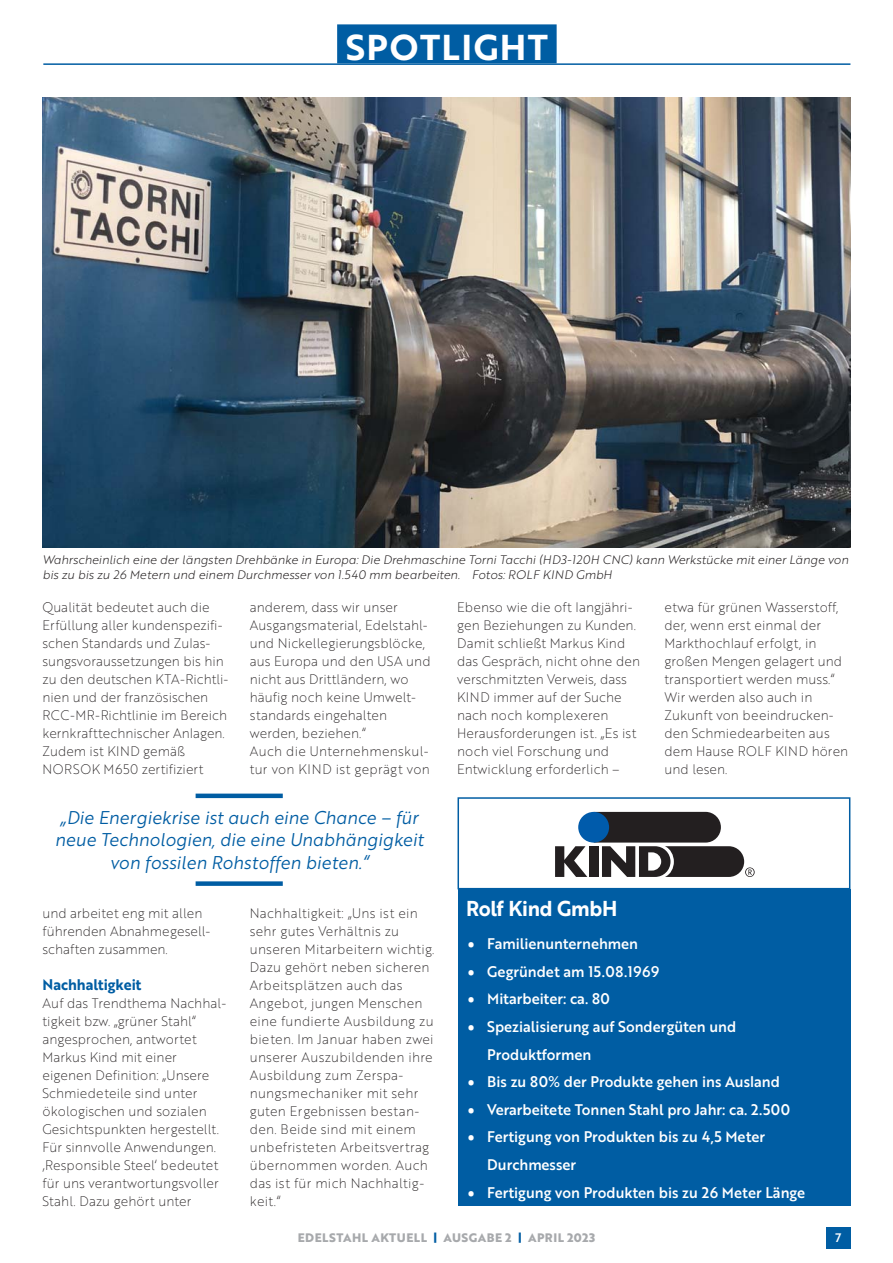
<style>
.page{position:relative;width:893px;height:1263px;background:#fff}
.page>*{position:absolute;margin:0;border:0;box-sizing:border-box;transform-origin:0 0}
.t1{font:34.95px "Brother 1816 Bold";letter-spacing:.04em;color:#fff}
.t2{font:21px "Brother 1816 Bold";letter-spacing:-.015em;color:#fff;scale:.96 1}
.t3{font:18px/22.5px "Brother 1816 Book Italic";color:#005da3;text-align:center;scale:.96 1}
.t4{font:15px/27.6px "Brother 1816 Medium";color:#fff;scale:.96 1}
.t5{font:15px "Brother 1816 Bold";color:#005da3;scale:.96 1}
.t6{font:13.5px/18px "Brother 1816 Thin";letter-spacing:.005em;color:#231f20;scale:.96 1}
.t7{font:12px/14.4px "Brother 1816 Light Italic";letter-spacing:-.005em;color:#231f20}
.t8{font:700 12px "Brother 1816 Extra";letter-spacing:.04em;color:#a7a9ac}
.t9{font:12px "Brother 1816 Medium";color:#fff}
.s1{color:#005da3}
</style>
<div class="page">
<div style="left:826px;top:1227px;width:24px;height:22px;background:#005da3"></div>
<div style="left:337px;top:24px;width:220px;height:39px;background:#005da3"></div>
<hr style="left:43px;top:63px;width:807px;height:2px;background:#005da3">
<div style="left:196px;top:793px;width:87px;height:5px;background:#005da3"></div>
<div style="left:196px;top:881px;width:87px;height:5px;background:#005da3"></div>
<img style="left:43px;top:98px;width:807px;height:449px">
<div style="left:457px;top:889px;width:393px;height:317px;background:#005da3"></div>
<svg style="left:555px;top:846px;width:32px;height:31px"></svg>
<div style="left:589px;top:846px;width:9px;height:31px;background:#231f20"></div>
<svg style="left:594px;top:812px;width:161px;height:65px"></svg>
<div style="left:578px;top:812px;width:31px;height:30px;background:#005bab;border-radius:50%"></div>
<div style="left:457px;top:797px;width:393px;height:92px;border:2px solid #005da3"></div>
<h1 class="t1" style="left:346px;top:35px;width:204px">SPOTLIGHT</h1>
<p class="t7" style="left:43px;top:554px;width:807px">Wahrscheinlich eine der längsten Drehbänke in Europa: Die Drehmaschine Torni Tacchi (HD3-120H CNC) kann Werkstücke mit einer Länge von bis zu bis zu 26 Metern und einem Durchmesser von 1.540 mm bearbeiten. Fotos: ROLF KIND GmbH</p>
<p class="t6" style="left:43px;top:600px;width:195px">Qualität bedeutet auch die<br>Erfüllung aller kundenspezifi&shy;schen Standards und Zulas&shy;sungsvoraussetzungen bis hin zu den deutschen KTA-Richtli&shy;nien und der französischen<br>RCC-MR-Richtlinie im Bereich kernkrafttechnischer Anlagen.<br>Zudem ist KIND gemäß<br>NORSOK M650 zertifiziert</p>
<p class="t6" style="left:250px;top:600px;width:190px">anderem, dass wir unser<br>Ausgangsmaterial, Edelstahl&shy;und Nickellegierungsblöcke, aus Europa und den USA und nicht aus Drittländern, wo häufig noch keine Umwelt&shy;standards eingehalten werden, beziehen.“<br>Auch die Unternehmenskul&shy;tur von KIND ist geprägt von</p>
<h3 class="t3" style="left:55px;top:808px;width:385px">„Die Energiekrise ist auch eine Chance – für neue Technologien, die eine Unabhängigkeit von fossilen Rohstoffen bieten.“</h3>
<p class="t6" style="left:43px;top:906px;width:176px">und arbeitet eng mit allen führenden Abnahmegesell&shy;schaften zusammen.</p>
<p class="t5" style="left:43px;top:979px;width:104px">Nachhaltigkeit</p>
<p class="t6" style="left:43px;top:996px;width:193px">Auf das Trendthema Nachhal&shy;tigkeit bzw. „grüner Stahl“ angesprochen, antwortet<br>Markus Kind mit einer eigenen Definition: „Unsere<br>Schmiedeteile sind unter ökologischen und sozialen<br>Gesichtspunkten hergestellt.<br>Für sinnvolle Anwendungen. ‚Responsible Steel‘ bedeutet für uns verantwortungsvoller<br>Stahl. Dazu gehört unter</p>
<p class="t6" style="left:250px;top:906px;width:194px">Nachhaltigkeit: „Uns ist ein sehr gutes Verhältnis zu unseren Mitarbeitern wichtig.<br>Dazu gehört neben sicheren<br>Arbeitsplätzen auch das<br>Angebot, jungen Menschen eine fundierte Ausbildung zu bieten. Im Januar haben zwei unserer Auszubildenden ihre<br>Ausbildung zum Zerspa&shy;nungsmechaniker mit sehr guten Ergebnissen bestan&shy;den. Beide sind mit einem unbefristeten Arbeitsvertrag übernommen worden. Auch das ist für mich Nachhaltig&shy;keit.“</p>
<p class="t6" style="left:457px;top:600px;width:192px">Ebenso wie die oft langjähri&shy;gen Beziehungen zu Kunden.<br>Damit schließt Markus Kind das Gespräch, nicht ohne den verschmitzten Verweis, dass<br>KIND immer auf der Suche nach noch komplexeren<br>Herausforderungen ist. „Es ist noch viel Forschung und<br>Entwicklung erforderlich –</p>
<p class="t6" style="left:664px;top:600px;width:193px">etwa für grünen Wasserstoff, der, wenn erst einmal der<br>Markthochlauf erfolgt, in großen Mengen gelagert und transportiert werden muss.“<br>Wir werden also auch in<br>Zukunft von beeindrucken&shy;den Schmiedearbeiten aus dem Hause ROLF KIND hören und lesen.</p>
<h2 class="t2" style="left:466px;top:900px;width:159px">Rolf Kind GmbH</h2>
<p class="t4" style="left:466px;top:932px;width:181px">• Familienunternehmen</p>
<p class="t4" style="left:466px;top:959px;width:203px">• Gegründet am 15.08.1969</p>
<p class="t4" style="left:466px;top:987px;width:151px">• Mitarbeiter: ca. 80</p>
<p class="t4" style="left:487px;top:1014px;width:261px;text-indent:-21px">• Spezialisierung auf Sondergüten und<br>Produktformen</p>
<p class="t4" style="left:466px;top:1070px;width:328px">• Bis zu 80% der Produkte gehen ins Ausland</p>
<p class="t4" style="left:466px;top:1097px;width:339px">• Verarbeitete Tonnen Stahl pro Jahr: ca. 2.500</p>
<p class="t4" style="left:487px;top:1125px;width:291px;text-indent:-21px">• Fertigung von Produkten bis zu 4,5 Meter<br>Durchmesser</p>
<p class="t4" style="left:466px;top:1180px;width:355px">• Fertigung von Produkten bis zu 26 Meter Länge</p>
<p class="t8" style="left:298px;top:1233px;width:299px">EDELSTAHL AKTUELL <span class="s1">|</span> AUSGABE 2 <span class="s1">|</span> APRIL 2023</p>
<p class="t9" style="left:835px;top:1234px;width:7px">7</p>
</div>
